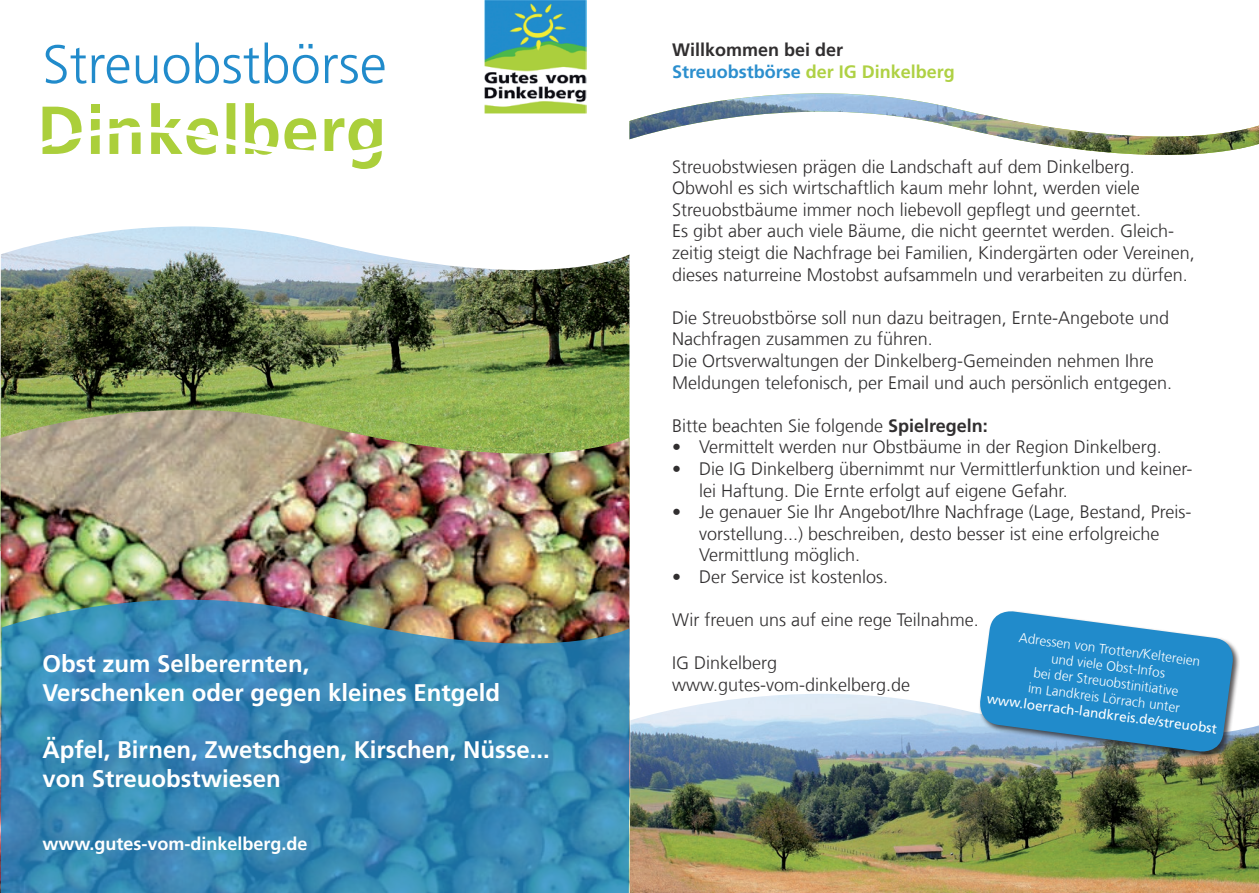
<style>
.page{position:relative;width:1259px;height:893px;background:#fff}
.page>*{position:absolute;margin:0;border:0;box-sizing:border-box;transform-origin:0 0}
.t1{font:300 54px "Frutiger LT Com";color:#218bcb}
.t2{font:700 24px/28.8px "Frutiger LT Com";color:#fff}
.t3{font:300 18px/21.6px "Frutiger LT Com";color:#312f30}
.t4{font:700 18px/21.6px "Frutiger LT Com";color:#312f30}
.t5{font:700 18px "Frutiger LT Com";color:#fff}
.t6{font:300 13.5px/16.2px "Frutiger LT Com";color:#fff;text-align:center}
.t7{font:13.5px "Frutiger LT Com";color:#fff}
.s1{color:#2c8fce}
.s2{color:#afd144}
.s3{font-weight:700}
</style>
<div class="page">
<img style="left:0;top:226px;width:629px;height:184px">
<img style="left:0;top:410px;width:629px;height:483px">
<svg style="left:1px;top:598px;width:628px;height:295px;background:#3f87ad"></svg>
<svg style="left:324px;top:118px;width:58px;height:51px"></svg>
<svg style="left:284px;top:118px;width:32px;height:33px"></svg>
<svg style="left:245px;top:103px;width:33px;height:52px"></svg>
<svg style="left:227px;top:103px;width:8px;height:51px"></svg>
<svg style="left:151px;top:103px;width:67px;height:52px"></svg>
<svg style="left:110px;top:118px;width:31px;height:36px"></svg>
<div style="left:91px;top:104px;width:9px;height:9px;background:#abcf3b"></div>
<svg style="left:91px;top:119px;width:9px;height:35px"></svg>
<svg style="left:43px;top:107px;width:39px;height:47px"></svg>
<img style="left:484px;top:0;width:103px;height:114px">
<img style="left:630px;top:694px;width:629px;height:199px">
<img style="left:629px;top:93px;width:630px;height:62px">
<div style="left:978px;top:610px;width:262px;height:149px;background:#231f20;opacity:.75"></div>
<svg style="left:977px;top:610px;width:258px;height:144px;background:#489acb"></svg>
<h1 class="t1" style="left:43px;top:33px;width:346px">Streuobstbörse</h1>
<h2 class="t2" style="left:43px;top:649px;width:459px">Obst zum Selberernten,<br>Verschenken oder gegen kleines Entgeld</h2>
<h2 class="t2" style="left:43px;top:736px;width:509px">Äpfel, Birnen, Zwetschgen, Kirschen, Nüsse... von Streuobstwiesen</h2>
<p class="t5" style="left:43px;top:833px;width:267px">www.gutes-vom-dinkelberg.de</p>
<p class="t4" style="left:672px;top:39px;width:284px">Willkommen bei der<br><span class="s1">Streuobstbörse</span> <span class="s2">der IG Dinkelberg</span></p>
<p class="t3" style="left:672px;top:156px;width:524px">Streuobstwiesen prägen die Landschaft auf dem Dinkelberg.<br>Obwohl es sich wirtschaftlich kaum mehr lohnt, werden viele Streuobstbäume immer noch liebevoll gepflegt und geerntet.<br>Es gibt aber auch viele Bäume, die nicht geerntet werden. Gleich&shy;zeitig steigt die Nachfrage bei Familien, Kindergärten oder Vereinen, dieses naturreine Mostobst aufsammeln und verarbeiten zu dürfen.</p>
<p class="t3" style="left:672px;top:307px;width:502px">Die Streuobstbörse soll nun dazu beitragen, Ernte-Angebote und Nachfragen zusammen zu führen.<br>Die Ortsverwaltungen der Dinkelberg-Gemeinden nehmen Ihre Meldungen telefonisch, per Email und auch persönlich entgegen.</p>
<p class="t3" style="left:672px;top:415px;width:317px">Bitte beachten Sie folgende <span class="s3">Spielregeln:</span></p>
<p class="t3" style="left:672px;top:436px;width:491px">• Vermittelt werden nur Obstbäume in der Region Dinkelberg.</p>
<p class="t3" style="left:699px;top:458px;width:495px;text-indent:-27px">• Die IG Dinkelberg übernimmt nur Vermittlerfunktion und keiner&shy;lei Haftung. Die Ernte erfolgt auf eigene Gefahr.</p>
<p class="t3" style="left:699px;top:501px;width:494px;text-indent:-27px">• Je genauer Sie Ihr Angebot/Ihre Nachfrage (Lage, Bestand, Preis&shy;vorstellung...) beschreiben, desto besser ist eine erfolgreiche<br>Vermittlung möglich.</p>
<p class="t3" style="left:672px;top:566px;width:218px">• Der Service ist kostenlos.</p>
<p class="t3" style="left:672px;top:609px;width:308px">Wir freuen uns auf eine rege Teilnahme.</p>
<p class="t3" style="left:672px;top:652px;width:240px">IG Dinkelberg www.gutes-vom-dinkelberg.de</p>
<p class="t6" style="left:1020px;top:630px;width:184px;rotate:7deg">Adressen von Trotten/Keltereien und viele Obst-Infos<br>bei der Streuobstinitiative<br>im Landkreis Lörrach unter</p>
<p class="t7" style="left:987px;top:692px;width:233px;rotate:7deg">www.loerrach-landkreis.de/streuobst</p>
</div>
